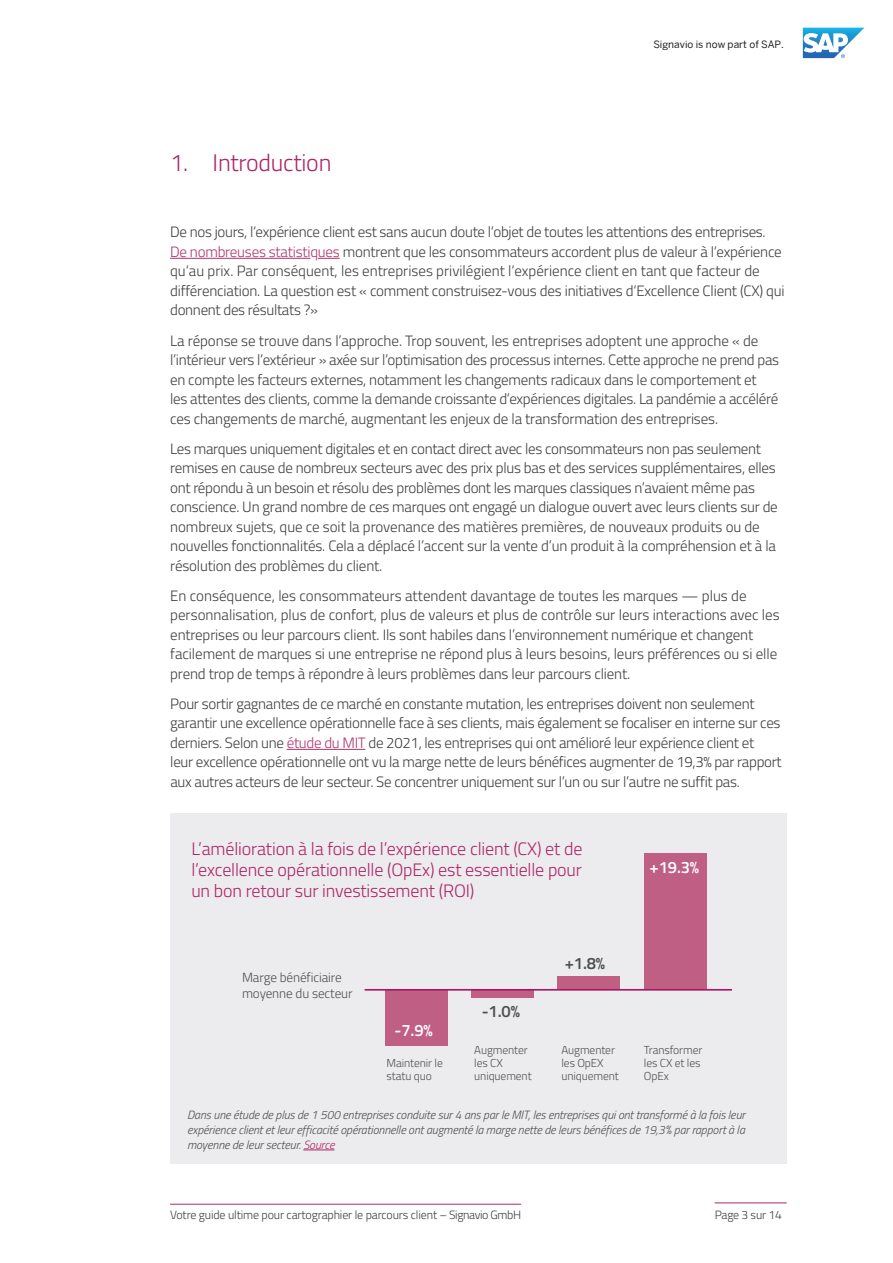
<style>
.page{position:relative;width:893px;height:1263px;background:#fff}
.page>*{position:absolute;margin:0;border:0;box-sizing:border-box;transform-origin:0 0}
.t1{font:300 24px "Titillium Web";letter-spacing:-.01em;color:#ad2668}
.t2{font:300 18px/21px "Titillium Web";letter-spacing:-.01em;color:#ad2668;text-align:justify}
.t3{font:600 16.5px "Titillium Web";color:#fff}
.t4{font:600 16.5px "Titillium Web";color:#4c4f50}
.t5{font:300 15px/19.5px "Titillium Web";letter-spacing:-.015em;color:#3e3e3f}
.t6{font:300 13.2px/16.5px "Titillium Web";letter-spacing:-.01em;color:#4c4f50}
.t7{font:italic 300 12px/15px "Titillium Web";letter-spacing:-.01em;color:#4c4f50;text-align:justify}
.t8{font:300 12px "Titillium Web";letter-spacing:-.01em;color:#3e3e3f}
.t9{font:300 11.55px/13.2px "Titillium Web";letter-spacing:-.01em;color:#4c4f50}
.t10{font:10.05px "Benton Sans";color:#231f20}
.s1{color:#b0326d}
.s2{color:#ad2668}
</style>
<div class="page">
<hr style="left:170px;top:1204px;width:351px;height:1px;background:#ad2668">
<hr style="left:715px;top:1203px;width:72px;height:1px;background:#ad2668">
<svg style="left:803px;top:28px;width:61px;height:30px"></svg>
<hr style="left:170px;top:258px;width:140px;height:1px;background:#b0326d">
<svg style="left:318px;top:258px;width:22px;height:1px"></svg>
<hr style="left:287px;top:749px;width:78px;height:1px;background:#b0326d">
<div style="left:170px;top:814px;width:617px;height:350px;background:#ececee"></div>
<hr style="left:303px;top:1150px;width:31px;height:1px;background:#ad2668">
<div style="left:385px;top:991px;width:62px;height:55px;background:#c05f84"></div>
<div style="left:471px;top:991px;width:63px;height:7px;background:#c05f84"></div>
<div style="left:558px;top:976px;width:62px;height:13px;background:#c05f84"></div>
<div style="left:644px;top:853px;width:62px;height:135px;background:#c05f84"></div>
<hr style="left:365px;top:989px;width:367px;height:1px;background:#a91663">
<h1 class="t1" style="left:170px;top:145px;width:163px">1. Introduction</h1>
<p class="t10" style="left:653px;top:37px;width:132px">Signavio is now part of SAP.</p>
<p class="t5" style="left:170px;top:222px;width:616px">De nos jours, l‘expérience client est sans aucun doute l‘objet de toutes les attentions des entreprises.<br><span class="s1">De nombreuses statistiques</span> montrent que les consommateurs accordent plus de valeur à l‘expérience qu‘au prix. Par conséquent, les entreprises privilégient l‘expérience client en tant que facteur de différenciation. La question est « comment construisez-vous des initiatives d‘Excellence Client (CX) qui donnent des résultats ?»</p>
<p class="t5" style="left:170px;top:330px;width:611px">La réponse se trouve dans l’approche. Trop souvent, les entreprises adoptent une approche « de l’intérieur vers l’extérieur » axée sur l’optimisation des processus internes. Cette approche ne prend pas en compte les facteurs externes, notamment les changements radicaux dans le comportement et<br>les attentes des clients, comme la demande croissante d’expériences digitales. La pandémie a accéléré ces changements de marché, augmentant les enjeux de la transformation des entreprises.</p>
<p class="t5" style="left:170px;top:438px;width:609px">Les marques uniquement digitales et en contact direct avec les consommateurs non pas seulement remises en cause de nombreux secteurs avec des prix plus bas et des services supplémentaires, elles ont répondu à un besoin et résolu des problèmes dont les marques classiques n’avaient même pas conscience. Un grand nombre de ces marques ont engagé un dialogue ouvert avec leurs clients sur de nombreux sujets, que ce soit la provenance des matières premières, de nouveaux produits ou de nouvelles fonctionnalités. Cela a déplacé l’accent sur la vente d’un produit à la compréhension et à la résolution des problèmes du client.</p>
<p class="t5" style="left:170px;top:585px;width:611px">En conséquence, les consommateurs attendent davantage de toutes les marques — plus de personnalisation, plus de confort, plus de valeurs et plus de contrôle sur leurs interactions avec les entreprises ou leur parcours client. Ils sont habiles dans l’environnement numérique et changent facilement de marques si une entreprise ne répond plus à leurs besoins, leurs préférences ou si elle prend trop de temps à répondre à leurs problèmes dans leur parcours client.</p>
<p class="t5" style="left:170px;top:693px;width:613px">Pour sortir gagnantes de ce marché en constante mutation, les entreprises doivent non seulement garantir une excellence opérationnelle face à ses clients, mais également se focaliser en interne sur ces derniers. Selon une <span class="s1">étude du MIT</span> de 2021, les entreprises qui ont amélioré leur expérience client et<br>leur excellence opérationnelle ont vu la marge nette de leurs bénéfices augmenter de 19,3% par rapport aux autres acteurs de leur secteur. Se concentrer uniquement sur l’un ou sur l’autre ne suffit pas.</p>
<p class="t2" style="left:191px;top:837px;width:393px">L’amélioration à la fois de l’expérience client (CX) et de l’excellence opérationnelle (OpEx) est essentielle pour un bon retour sur investissement (ROI)</p>
<p class="t6" style="left:242px;top:968px;width:112px">Marge bénéficiaire moyenne du secteur</p>
<p class="t3" style="left:395px;top:1018px;width:40px">-7.9%</p>
<p class="t4" style="left:482px;top:998px;width:40px">-1.0%</p>
<p class="t4" style="left:565px;top:950px;width:42px">+1.8%</p>
<p class="t3" style="left:650px;top:854px;width:51px">+19.3%</p>
<p class="t9" style="left:387px;top:1056px;width:58px">Maintenir le statu quo</p>
<p class="t9" style="left:474px;top:1042px;width:59px">Augmenter les CX uniquement</p>
<p class="t9" style="left:561px;top:1042px;width:59px">Augmenter les OpEX uniquement</p>
<p class="t9" style="left:644px;top:1042px;width:60px">Transformer les CX et les<br>OpEx</p>
<p class="t7" style="left:187px;top:1106px;width:560px">Dans une étude de plus de 1 500 entreprises conduite sur 4 ans par le MIT, les entreprises qui ont transformé à la fois leur expérience client et leur efficacité opérationnelle ont augmenté la marge nette de leurs bénéfices de 19,3% par rapport à la moyenne de leur secteur. <span class="s2">Source</span></p>
<p class="t8" style="left:170px;top:1206px;width:353px">Votre guide ultime pour cartographier le parcours client – Signavio GmbH</p>
<p class="t8" style="left:715px;top:1206px;width:69px">Page 3 sur 14</p>
</div>
